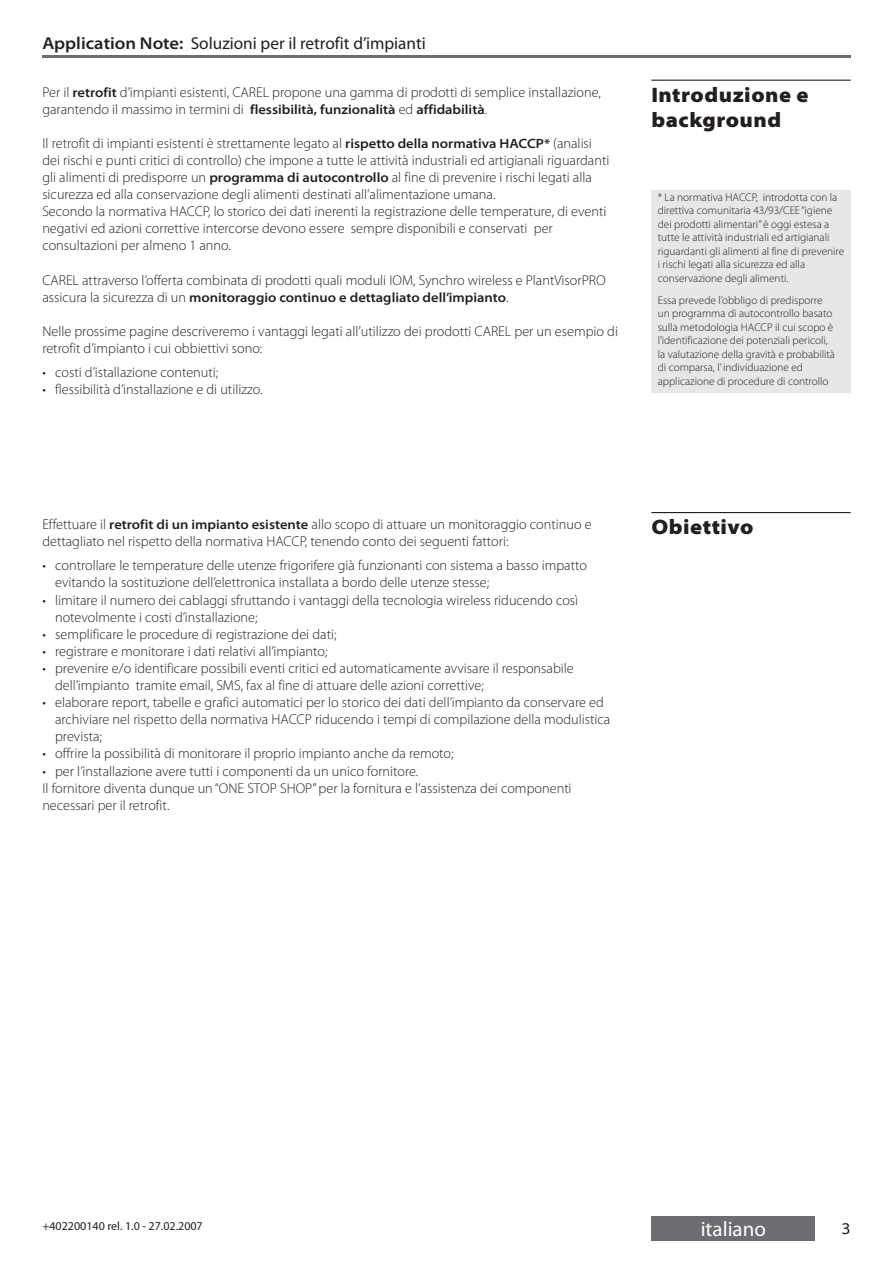
<style>
.page{position:relative;width:893px;height:1263px;background:#fff}
.page>*{position:absolute;margin:0;border:0;box-sizing:border-box;transform-origin:0 0}
.t1{font:900 semi-expanded 21px/25.2px "Myriad Pro";letter-spacing:.025em;color:#231f20}
.t2{font:21px "Myriad Pro";color:#fff}
.t3{font:17.25px "Myriad Pro";color:#231f20}
.t4{font:semi-expanded 16.5px "Myriad Pro";color:#231f20}
.t5{font:300 14.25px/17.1px "Myriad Pro";color:#231f20}
.t6{font:600 semi-expanded 13.5px "Myriad Pro";color:#231f20}
.t7{font:12px "Myriad Pro";color:#231f20}
.t8{font:300 11.25px/13.5px "Myriad Pro";color:#231f20}
.s1{font-weight:600;font-stretch:semi-expanded}
.s2{font-weight:600;font-stretch:semi-expanded;font-size:13.5px}
.s3{font-weight:300;font-stretch:normal;font-size:14.25px}
</style>
<div class="page">
<hr style="left:42px;top:55px;width:808px;height:2px;background:#6c6d70">
<div style="left:651px;top:1216px;width:164px;height:25px;background:#6c6d70"></div>
<hr style="left:651px;top:80px;width:199px;height:1px;background:#231f20">
<hr style="left:651px;top:512px;width:199px;height:1px;background:#231f20">
<div style="left:651px;top:190px;width:199px;height:203px;background:#e6e7e9"></div>
<p class="t3" style="left:42px;top:37px;width:385px"><span class="s1">Application Note:</span> Soluzioni per il retrofit d’impianti</p>
<p class="t5" style="left:42px;top:84px;width:560px">Per il <span class="s2">retrofit</span> d’impianti esistenti, CAREL propone una gamma di prodotti di semplice installazione,</p>
<p class="t6" style="left:42px;top:104px;width:446px"><span class="s3">garantendo il massimo in termini di</span> flessibilità, funzionalità <span class="s3">ed</span> affidabilità<span class="s3">.</span></p>
<p class="t5" style="left:42px;top:136px;width:568px">Il retrofit di impianti esistenti è strettamente legato al <span class="s2">rispetto della normativa HACCP*</span> (analisi dei rischi e punti critici di controllo) che impone a tutte le attività industriali ed artigianali riguardanti gli alimenti di predisporre un <span class="s2">programma di autocontrollo</span> al fine di prevenire i rischi legati alla sicurezza ed alla conservazione degli alimenti destinati all’alimentazione umana.<br>Secondo la normativa HACCP, lo storico dei dati inerenti la registrazione delle temperature, di eventi negativi ed azioni correttive intercorse devono essere sempre disponibili e conservati per consultazioni per almeno 1 anno.</p>
<p class="t5" style="left:42px;top:273px;width:565px">CAREL attraverso l’offerta combinata di prodotti quali moduli IOM, Synchro wireless e PlantVisorPRO</p>
<p class="t6" style="left:42px;top:292px;width:468px"><span class="s3">assicura la sicurezza di un</span> monitoraggio continuo e dettagliato dell’impianto<span class="s3">.</span></p>
<p class="t5" style="left:42px;top:324px;width:577px">Nelle prossime pagine descriveremo i vantaggi legati all’utilizzo dei prodotti CAREL per un esempio di retrofit d’impianto i cui obbiettivi sono:</p>
<p class="t5" style="left:55px;top:365px;width:209px">costi d’istallazione contenuti; flessibilità d’installazione e di utilizzo.</p>
<p class="t5" style="left:42px;top:365px;width:5px">• •</p>
<h1 class="t1" style="left:651px;top:84px;width:159px">Introduzione e background</h1>
<p class="t8" style="left:657px;top:191px;width:188px">* La normativa HACCP, introdotta con la direttiva comunitaria 43/93/CEE “igiene dei prodotti alimentari” è oggi estesa a tutte le attività industriali ed artigianali riguardanti gli alimenti al fine di prevenire i rischi legati alla sicurezza ed alla conservazione degli alimenti.</p>
<p class="t8" style="left:657px;top:294px;width:179px">Essa prevede l’obbligo di predisporre un programma di autocontrollo basato sulla metodologia HACCP il cui scopo è l’identificazione dei potenziali pericoli, la valutazione della gravità e probabilità di comparsa, l’ individuazione ed applicazione di procedure di controllo</p>
<p class="t5" style="left:42px;top:517px;width:551px">Effettuare il <span class="s2">retrofit di un impianto esistente</span> allo scopo di attuare un monitoraggio continuo e dettagliato nel rispetto della normativa HACCP, tenendo conto dei seguenti fattori:</p>
<p class="t5" style="left:55px;top:558px;width:533px">controllare le temperature delle utenze frigorifere già funzionanti con sistema a basso impatto</p>
<p class="t5" style="left:55px;top:575px;width:435px">evitando la sostituzione dell’elettronica installata a bordo delle utenze stesse;</p>
<p class="t5" style="left:55px;top:592px;width:524px">limitare il numero dei cablaggi sfruttando i vantaggi della tecnologia wireless riducendo così</p>
<p class="t5" style="left:55px;top:610px;width:204px">notevolmente i costi d’installazione;</p>
<p class="t5" style="left:55px;top:627px;width:283px">semplificare le procedure di registrazione dei dati;</p>
<p class="t5" style="left:55px;top:644px;width:274px">registrare e monitorare i dati relativi all’impianto;</p>
<p class="t5" style="left:55px;top:661px;width:520px">prevenire e/o identificare possibili eventi critici ed automaticamente avvisare il responsabile</p>
<p class="t5" style="left:55px;top:678px;width:430px">dell’impianto tramite email, SMS, fax al fine di attuare delle azioni correttive;</p>
<p class="t5" style="left:55px;top:695px;width:550px">elaborare report, tabelle e grafici automatici per lo storico dei dati dell’impianto da conservare ed</p>
<p class="t5" style="left:55px;top:712px;width:556px">archiviare nel rispetto della normativa HACCP riducendo i tempi di compilazione della modulistica</p>
<p class="t5" style="left:55px;top:729px;width:48px">prevista;</p>
<p class="t5" style="left:55px;top:746px;width:400px">offrire la possibilità di monitorare il proprio impianto anche da remoto;</p>
<p class="t5" style="left:55px;top:763px;width:365px">per l’installazione avere tutti i componenti da un unico fornitore.</p>
<p class="t5" style="left:42px;top:781px;width:531px">Il fornitore diventa dunque un “ONE STOP SHOP” per la fornitura e l’assistenza dei componenti</p>
<p class="t5" style="left:42px;top:798px;width:129px">necessari per il retrofit.</p>
<p class="t5" style="left:42px;top:558px;width:5px">•</p>
<p class="t5" style="left:42px;top:592px;width:5px">•</p>
<p class="t5" style="left:42px;top:627px;width:5px;text-align:justify">• • •</p>
<p class="t5" style="left:42px;top:695px;width:5px">•</p>
<p class="t5" style="left:42px;top:746px;width:5px">• •</p>
<h1 class="t1" style="left:651px;top:516px;width:104px">Obiettivo</h1>
<p class="t7" style="left:42px;top:1222px;width:162px">+402200140 rel. 1.0 - 27.02.2007</p>
<h1 class="t2" style="left:700px;top:1221px;width:67px">italiano</h1>
<p class="t4" style="left:841px;top:1222px;width:11px">3</p>
</div>
